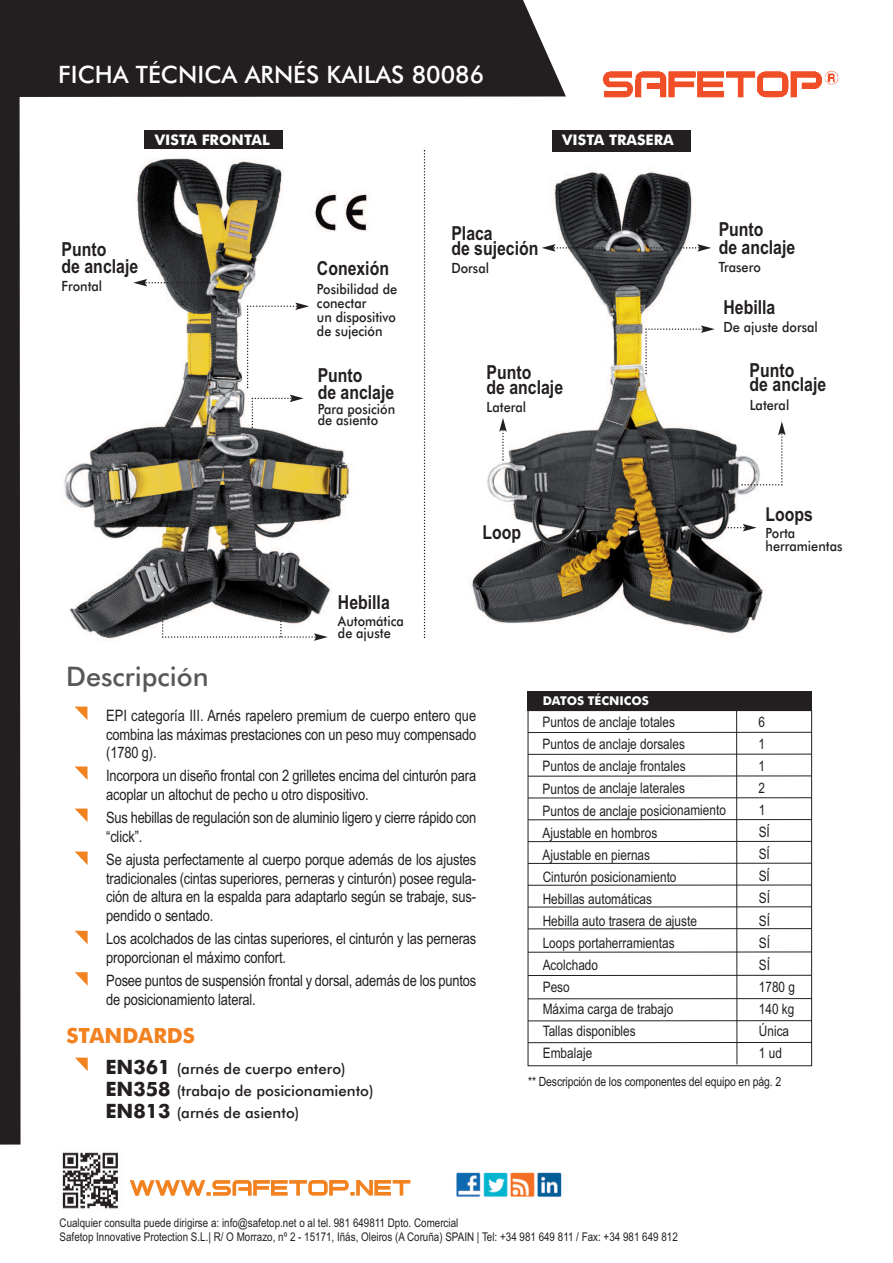
<style>
.page{position:relative;width:893px;height:1263px;background:#fff}
.page>*{position:absolute;margin:0;border:0;box-sizing:border-box;transform-origin:0 0}
.t1{font:500 27px "Futura BT";color:#57585a}
.t2{font:500 24px "Futura BT";color:#fff}
.t3{font:700 21px "Futura BT";color:#f28120}
.t4{font:700 19.35px/14.5px "Arial Narrow";color:#231f20}
.t5{font:15.75px/18.8px "Arial Narrow";letter-spacing:-.01em;color:#231f20}
.t6{font:500 15px/21.9px "Futura BT";color:#231f20}
.t7{font:700 14.7px "Futura BT";color:#fff}
.t8{font:14.4px/22px "Arial Narrow";color:#231f20}
.t9{font:500 14.1px/14.1px "Futura BT";color:#231f20;scale:.9 1}
.t10{font:12.75px "Arial Narrow";letter-spacing:-.01em;color:#231f20}
.t11{font:700 12.15px "Futura BT";color:#fff}
.t12{font:12px/14.4px "Arial Narrow";color:#231f20}
.s1{font-weight:700;font-size:19.8px}
</style>
<div class="page">
<div style="left:144px;top:130px;width:139px;height:22px;background:#231f20"></div>
<div style="left:21px;top:0;width:545px;height:97px;background:#231f20"></div>
<div style="left:528px;top:710px;width:284px;height:356px;border:1px solid #231f20"></div>
<img style="left:62px;top:149px;width:291px;height:492px">
<img style="left:469px;top:167px;width:299px;height:468px">
<div style="left:310px;top:189px;width:68px;height:58px;background:#fff"></div>
<img style="left:311px;top:190px;width:60px;height:42px">
<svg style="left:130px;top:1180px;width:280px;height:16px"></svg>
<img style="left:62px;top:1152px;width:56px;height:57px">
<img style="left:602px;top:70px;width:236px;height:28px">
<img style="left:456px;top:1172px;width:106px;height:25px">
<svg style="left:75px;top:1057px;width:13px;height:14px"></svg>
<svg style="left:75px;top:706px;width:12px;height:14px"></svg>
<svg style="left:75px;top:766px;width:12px;height:14px"></svg>
<svg style="left:75px;top:808px;width:13px;height:14px"></svg>
<svg style="left:75px;top:851px;width:13px;height:14px"></svg>
<svg style="left:75px;top:931px;width:13px;height:13px"></svg>
<svg style="left:75px;top:972px;width:13px;height:14px"></svg>
<hr style="left:528px;top:732px;width:284px;height:1px;background:#231f20">
<hr style="left:528px;top:754px;width:284px;height:1px;background:#231f20">
<hr style="left:528px;top:775px;width:284px;height:1px;background:#231f20">
<hr style="left:528px;top:797px;width:284px;height:1px;background:#231f20">
<hr style="left:528px;top:819px;width:284px;height:1px;background:#231f20">
<hr style="left:528px;top:841px;width:284px;height:1px;background:#231f20">
<hr style="left:528px;top:863px;width:284px;height:1px;background:#231f20">
<hr style="left:528px;top:885px;width:284px;height:1px;background:#231f20">
<hr style="left:528px;top:906px;width:284px;height:1px;background:#231f20">
<hr style="left:528px;top:928px;width:284px;height:1px;background:#231f20">
<hr style="left:528px;top:951px;width:284px;height:1px;background:#231f20">
<hr style="left:528px;top:975px;width:284px;height:1px;background:#231f20">
<hr style="left:528px;top:998px;width:284px;height:1px;background:#231f20">
<hr style="left:528px;top:1020px;width:284px;height:1px;background:#231f20">
<hr style="left:528px;top:1042px;width:284px;height:1px;background:#231f20">
<svg style="left:252px;top:395px;width:52px;height:33px"></svg>
<hr style="left:736px;top:711px;width:1px;height:353px;background:#231f20">
<div style="left:527px;top:691px;width:285px;height:19px;background:#231f20"></div>
<div style="left:0;top:0;width:21px;height:1144px;background:#231f20"></div>
<svg style="left:133px;top:279px;width:78px;height:7px"></svg>
<svg style="left:741px;top:421px;width:45px;height:64px"></svg>
<svg style="left:247px;top:302px;width:62px;height:86px"></svg>
<svg style="left:162px;top:597px;width:166px;height:44px"></svg>
<div style="left:552px;top:130px;width:139px;height:22px;background:#231f20"></div>
<svg style="left:650px;top:244px;width:61px;height:8px"></svg>
<svg style="left:542px;top:244px;width:61px;height:8px"></svg>
<svg style="left:499px;top:418px;width:8px;height:43px"></svg>
<svg style="left:424px;top:150px;width:1px;height:488px"></svg>
<svg style="left:724px;top:524px;width:33px;height:7px"></svg>
<svg style="left:645px;top:325px;width:70px;height:49px"></svg>
<h2 class="t2" style="left:58px;top:61px;width:427px">FICHA TÉCNICA ARNÉS KAILAS 80086</h2>
<p class="t7" style="left:155px;top:132px;width:116px">VISTA FRONTAL</p>
<p class="t7" style="left:562px;top:132px;width:113px">VISTA TRASERA</p>
<p class="t4" style="left:62px;top:240px;width:78px;line-height:17.2px">Punto<br>de anclaje</p>
<p class="t9" style="left:62px;top:279px;width:47px">Frontal</p>
<p class="t4" style="left:317px;top:261px;width:74px">Conexión</p>
<p class="t9" style="left:317px;top:282px;width:91px">Posibilidad de conectar<br>un dispositivo de sujeción</p>
<p class="t4" style="left:318px;top:366px;width:78px;line-height:17.2px">Punto<br>de anclaje</p>
<p class="t9" style="left:318px;top:404px;width:87px;line-height:10.9px">Para posición de asiento</p>
<p class="t4" style="left:451px;top:226px;width:89px">Placa<br>de sujeción</p>
<p class="t9" style="left:451px;top:261px;width:43px">Dorsal</p>
<p class="t4" style="left:487px;top:365px;width:78px">Punto<br>de anclaje</p>
<p class="t9" style="left:487px;top:400px;width:46px">Lateral</p>
<p class="t4" style="left:338px;top:595px;width:53px">Hebilla</p>
<p class="t9" style="left:338px;top:614px;width:75px;line-height:12.6px">Automática de ajuste</p>
<p class="t4" style="left:482px;top:525px;width:40px">Loop</p>
<h1 class="t1" style="left:66px;top:661px;width:144px">Descripción</h1>
<p class="t11" style="left:543px;top:693px;width:108px">DATOS TÉCNICOS</p>
<p class="t4" style="left:719px;top:221px;width:78px;line-height:17.2px">Punto<br>de anclaje</p>
<p class="t9" style="left:719px;top:260px;width:48px">Trasero</p>
<p class="t4" style="left:723px;top:300px;width:53px">Hebilla</p>
<p class="t9" style="left:723px;top:320px;width:106px">De ajuste dorsal</p>
<p class="t4" style="left:750px;top:363px;width:78px">Punto<br>de anclaje</p>
<p class="t9" style="left:750px;top:398px;width:46px">Lateral</p>
<p class="t4" style="left:765px;top:507px;width:49px">Loops</p>
<p class="t9" style="left:766px;top:527px;width:87px;line-height:12.6px">Porta herramientas</p>
<p class="t5" style="left:106px;top:706px;width:372px;text-align:justify">EPI categoría III. Arnés rapelero premium de cuerpo entero que combina las máximas prestaciones con un peso muy compensado (1780 g).</p>
<p class="t5" style="left:106px;top:766px;width:372px">Incorpora un diseño frontal con 2 grilletes encima del cinturón para acoplar un altochut de pecho u otro dispositivo.</p>
<p class="t5" style="left:106px;top:808px;width:372px">Sus hebillas de regulación son de aluminio ligero y cierre rápido con “click”.</p>
<p class="t5" style="left:106px;top:850px;width:372px;text-align:justify">Se ajusta perfectamente al cuerpo porque además de los ajustes tradicionales (cintas superiores, perneras y cinturón) posee regula&shy;ción de altura en la espalda para adaptarlo según se trabaje, sus&shy;pendido o sentado.</p>
<p class="t5" style="left:106px;top:929px;width:372px">Los acolchados de las cintas superiores, el cinturón y las perneras proporcionan el máximo confort.</p>
<p class="t5" style="left:106px;top:971px;width:372px">Posee puntos de suspensión frontal y dorsal, además de los puntos de posicionamiento lateral.</p>
<h3 class="t3" style="left:66px;top:1023px;width:130px">STANDARDS</h3>
<p class="t6" style="left:105px;top:1058px;width:270px"><span class="s1">EN361</span> (arnés de cuerpo entero)<br><span class="s1">EN358</span> (trabajo de posicionamiento)<br><span class="s1">EN813</span> (arnés de asiento)</p>
<p class="t8" style="left:542px;top:711px;width:185px">Puntos de anclaje totales<br>Puntos de anclaje dorsales<br>Puntos de anclaje frontales<br>Puntos de anclaje laterales<br>Puntos de anclaje posicionamiento<br>Ajustable en hombros<br>Ajustable en piernas<br>Cinturón posicionamiento<br>Hebillas automáticas<br>Hebilla auto trasera de ajuste<br>Loops portaherramientas<br>Acolchado<br>Peso<br>Máxima carga de trabajo<br>Tallas disponibles<br>Embalaje</p>
<p class="t8" style="left:759px;top:711px;width:38px">6<br>1<br>1<br>2<br>1<br>SÍ<br>SÍ<br>SÍ<br>SÍ<br>SÍ<br>SÍ<br>SÍ<br>1780 g<br>140 kg<br>Única<br>1 ud</p>
<p class="t10" style="left:528px;top:1074px;width:255px">** Descripción de los componentes del equipo en pág. 2</p>
<p class="t12" style="left:60px;top:1215px;width:620px">Cualquier consulta puede dirigirse a: info@safetop.net o al tel. 981 649811 Dpto. Comercial<br>Safetop Innovative Protection S.L.| R/ O Morrazo, nº 2 - 15171, Iñás, Oleiros (A Coruña) SPAIN | Tel: +34 981 649 811 / Fax: +34 981 649 812</p>
</div>
